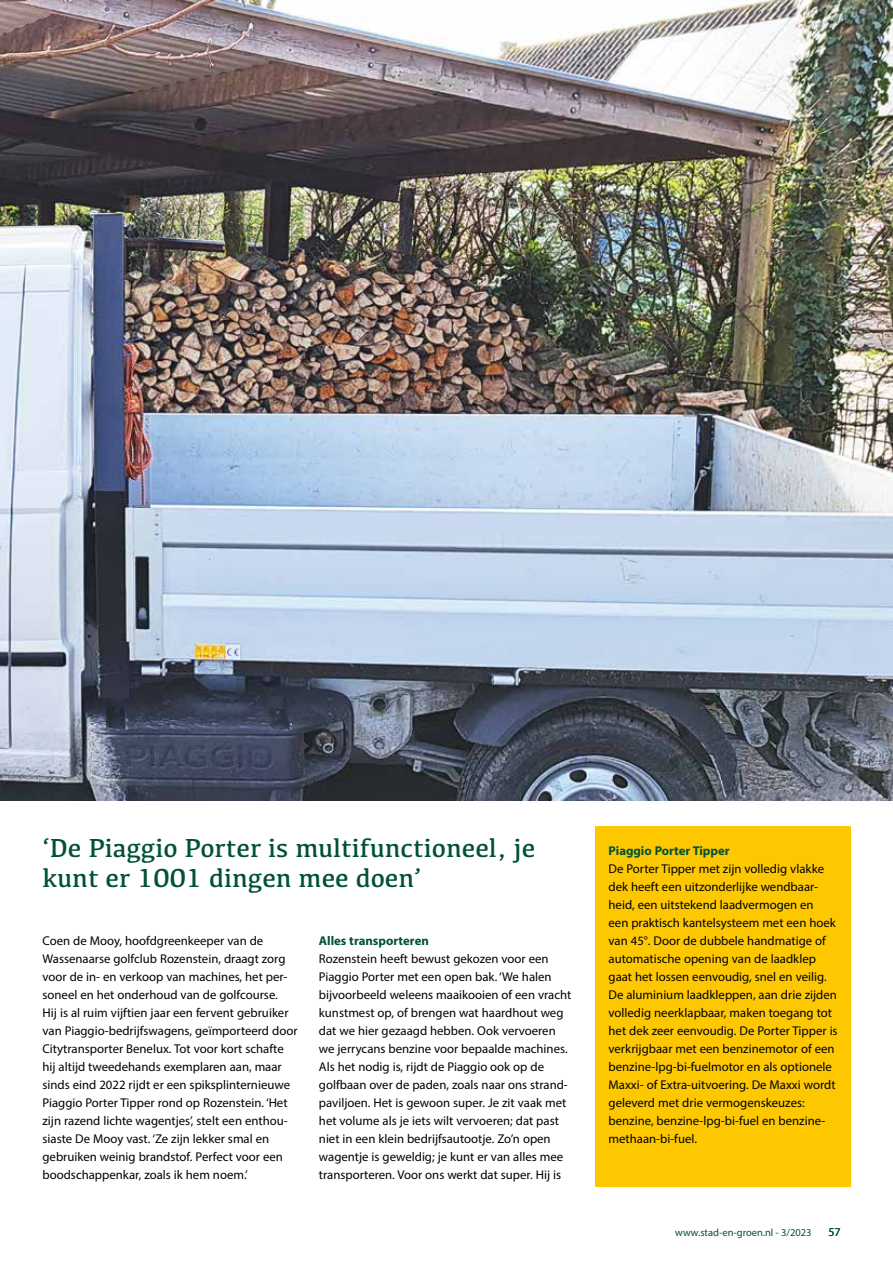
<style>
.page{position:relative;width:893px;height:1263px;background:#fff}
.page>*{position:absolute;margin:0;border:0;box-sizing:border-box;transform-origin:0 0}
.t1{font:27px/30px "Kefa";color:#005139}
.t2{font:12.75px/18px "Myriad Pro";color:#000}
.t3{font:700 12.75px "Myriad Pro";color:#005139}
.t4{font:12px "Myriad Pro";color:#005139}
.t5{font:10.5px "Myriad Pro";color:#005139}
</style>
<div class="page">
<img style="left:0;top:0;width:893px;height:800px">
<div style="left:596px;top:826px;width:255px;height:360px;background:#fec800"></div>
<h1 class="t1" style="left:43px;top:832px;width:494px">‘De Piaggio Porter is multifunctioneel, je kunt er 1001 dingen mee doen’</h1>
<p class="t2" style="left:43px;top:932px;width:256px">Coen de Mooy, hoofdgreenkeeper van de Wassenaarse golfclub Rozenstein, draagt zorg voor de in- en verkoop van machines, het per&shy;soneel en het onderhoud van de golfcourse.<br>Hij is al ruim vijftien jaar een fervent gebruiker van Piaggio-bedrijfswagens, geïmporteerd door Citytransporter Benelux. Tot voor kort schafte hij altijd tweedehands exemplaren aan, maar sinds eind 2022 rijdt er een spiksplinternieuwe Piaggio Porter Tipper rond op Rozenstein. ‘Het zijn razend lichte wagentjes’, stelt een enthou&shy;siaste De Mooy vast. ‘Ze zijn lekker smal en gebruiken weinig brandstof. Perfect voor een boodschappenkar, zoals ik hem noem.’</p>
<p class="t3" style="left:319px;top:932px;width:111px">Alles transporteren</p>
<p class="t2" style="left:319px;top:950px;width:254px">Rozenstein heeft bewust gekozen voor een Piaggio Porter met een open bak. ‘We halen bijvoorbeeld weleens maaikooien of een vracht kunstmest op, of brengen wat haardhout weg dat we hier gezaagd hebben. Ook vervoeren we jerrycans benzine voor bepaalde machines.<br>Als het nodig is, rijdt de Piaggio ook op de golfbaan over de paden, zoals naar ons strand&shy;paviljoen. Het is gewoon super. Je zit vaak met het volume als je iets wilt vervoeren; dat past niet in een klein bedrijfsautootje. Zo’n open wagentje is geweldig; je kunt er van alles mee transporteren. Voor ons werkt dat super. Hij is</p>
<p class="t3" style="left:609px;top:842px;width:123px">Piaggio Porter Tipper</p>
<p class="t2" style="left:609px;top:860px;width:231px">De Porter Tipper met zijn volledig vlakke dek heeft een uitzonderlijke wendbaar&shy;heid, een uitstekend laadvermogen en<br>een praktisch kantelsysteem met een hoek van 45°. Door de dubbele handmatige of automatische opening van de laadklep gaat het lossen eenvoudig, snel en veilig.<br>De aluminium laadkleppen, aan drie zijden volledig neerklapbaar, maken toegang tot het dek zeer eenvoudig. De Porter Tipper is verkrijgbaar met een benzinemotor of een benzine-lpg-bi-fuelmotor en als optionele Maxxi- of Extra-uitvoering. De Maxxi wordt geleverd met drie vermogenskeuzes: benzine, benzine-lpg-bi-fuel en benzine&shy;methaan-bi-fuel.</p>
<p class="t5" style="left:675px;top:1226px;width:138px">www.stad-en-groen.nl - 3/2023</p>
<p class="t4" style="left:828px;top:1224px;width:14px">57</p>
</div>
